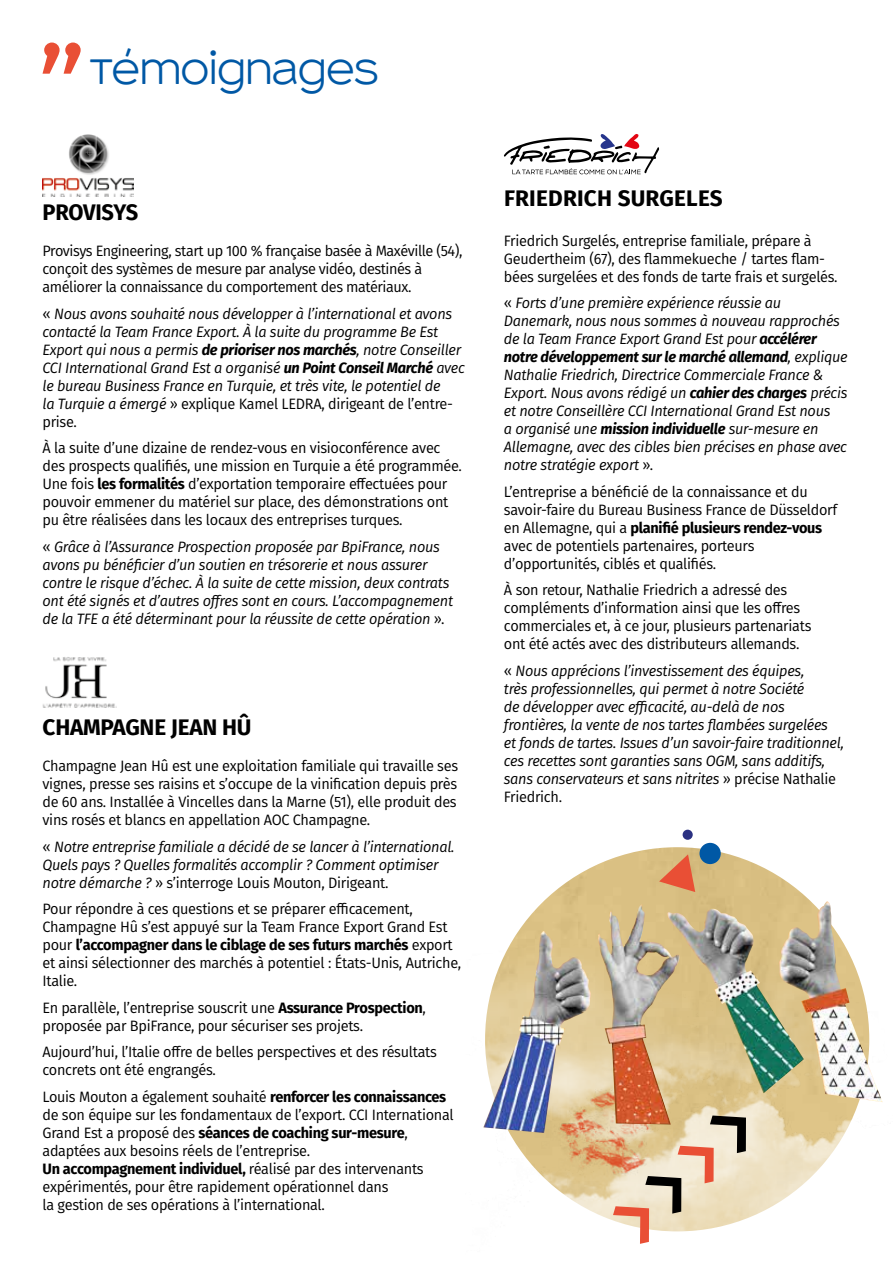
<style>
.page{position:relative;width:893px;height:1263px;background:#fff}
.page>*{position:absolute;margin:0;border:0;box-sizing:border-box;transform-origin:0 0}
.t1{font:300 45px "Affect";letter-spacing:-.01em;color:#0058a5}
.t2{font:700 22.5px "Fira Sans";letter-spacing:-.01em;color:#000}
.t3{font:700 22.5px "Fira Sans";letter-spacing:.01em;color:#000}
.t4{font:15px/18px "Fira Sans";letter-spacing:-.02em;color:#000}
.t5{font:italic 15px/18px "Fira Sans";letter-spacing:-.02em;color:#000}
.s1{font-style:normal}
.s2{font-weight:700}
</style>
<div class="page">
<div style="left:485px;top:847px;width:384px;height:384px;background:#dac083;border-radius:192px"></div>
<img style="left:483px;top:933px;width:400px;height:288px">
<img style="left:543px;top:1064px;width:130px;height:131px">
<svg style="left:43px;top:43px;width:38px;height:31px"></svg>
<img style="left:43px;top:134px;width:90px;height:62px">
<img style="left:43px;top:657px;width:74px;height:51px">
<svg style="left:504px;top:134px;width:155px;height:40px"></svg>
<img style="left:598px;top:901px;width:284px;height:201px">
<svg style="left:613px;top:1115px;width:133px;height:129px;background:#dec5ac"></svg>
<svg style="left:659px;top:854px;width:36px;height:38px"></svg>
<div style="left:699px;top:843px;width:22px;height:21px;background:#0058a5;border-radius:50%"></div>
<div style="left:683px;top:830px;width:10px;height:10px;background:#2b3182;border-radius:50%"></div>
<h1 class="t1" style="left:90px;top:40px;width:291px">Témoignages</h1>
<h2 class="t2" style="left:43px;top:193px;width:97px">PROVISYS</h2>
<p class="t4" style="left:43px;top:242px;width:421px">Provisys Engineering, start up 100 % française basée à Maxéville (54), conçoit des systèmes de mesure par analyse vidéo, destinés à améliorer la connaissance du comportement des matériaux.</p>
<p class="t5" style="left:43px;top:304px;width:424px"><span class="s1">«</span> Nous avons souhaité nous développer à l’international et avons contacté la Team France Export. À la suite du programme Be Est Export qui nous a permis <span class="s2">de prioriser nos marchés</span>, notre Conseiller CCI International Grand Est a organisé <span class="s2">un Point Conseil Marché</span> avec le bureau Business France en Turquie, et très vite, le potentiel de<br>la Turquie a émergé <span class="s1">» explique Kamel LEDRA, dirigeant de l’entre&shy;prise.</span></p>
<p class="t4" style="left:43px;top:439px;width:421px">À la suite d’une dizaine de rendez-vous en visioconférence avec des prospects qualifiés, une mission en Turquie a été programmée.<br>Une fois <span class="s2">les formalités</span> d’exportation temporaire effectuées pour pouvoir emmener du matériel sur place, des démonstrations ont pu être réalisées dans les locaux des entreprises turques.</p>
<p class="t5" style="left:43px;top:537px;width:412px"><span class="s1">«</span> Grâce à l’Assurance Prospection proposée par BpiFrance, nous avons pu bénéficier d’un soutien en trésorerie et nous assurer contre le risque d’échec. À la suite de cette mission, deux contrats ont été signés et d’autres offres sont en cours. L’accompagnement de la TFE a été déterminant pour la réussite de cette opération <span class="s1">».</span></p>
<h2 class="t2" style="left:43px;top:708px;width:210px">CHAMPAGNE JEAN HÛ</h2>
<p class="t4" style="left:43px;top:757px;width:417px;text-align:justify">Champagne Jean Hû est une exploitation familiale qui travaille ses vignes, presse ses raisins et s’occupe de la vinification depuis près de 60 ans. Installée à Vincelles dans la Marne (51), elle produit des vins rosés et blancs en appellation AOC Champagne.</p>
<p class="t5" style="left:43px;top:837px;width:414px"><span class="s1">«</span> Notre entreprise familiale a décidé de se lancer à l’international.<br>Quels pays ? Quelles formalités accomplir ? Comment optimiser notre démarche ? <span class="s1">» s’interroge Louis Mouton, Dirigeant.</span></p>
<p class="t4" style="left:43px;top:900px;width:420px">Pour répondre à ces questions et se préparer efficacement, Champagne Hû s’est appuyé sur la Team France Export Grand Est pour <span class="s2">l’accompagner dans le ciblage de ses futurs marchés</span> export et ainsi sélectionner des marchés à potentiel : États-Unis, Autriche, Italie.</p>
<p class="t4" style="left:43px;top:998px;width:385px">En parallèle, l’entreprise souscrit une <span class="s2">Assurance Prospection</span>, proposée par BpiFrance, pour sécuriser ses projets.</p>
<p class="t4" style="left:43px;top:1043px;width:396px">Aujourd’hui, l’Italie offre de belles perspectives et des résultats concrets ont été engrangés.</p>
<p class="t4" style="left:43px;top:1087px;width:413px">Louis Mouton a également souhaité <span class="s2">renforcer les connaissances </span>de son équipe sur les fondamentaux de l’export. CCI International Grand Est a proposé des <span class="s2">séances de coaching sur-mesure</span>, adaptées aux besoins réels de l’entreprise.<br><span class="s2">Un accompagnement individuel,</span> réalisé par des intervenants expérimentés, pour être rapidement opérationnel dans<br>la gestion de ses opérations à l’international.</p>
<h2 class="t3" style="left:504px;top:179px;width:220px">FRIEDRICH SURGELES</h2>
<p class="t4" style="left:504px;top:231px;width:335px">Friedrich Surgelés, entreprise familiale, prépare à<br>Geudertheim (67), des flammekueche / tartes flam&shy;bées surgelées et des fonds de tarte frais et surgelés.</p>
<p class="t5" style="left:504px;top:294px;width:345px"><span class="s1">«</span> Forts d’une première expérience réussie au Danemark, nous nous sommes à nouveau rapprochés de la Team France Export Grand Est pour <span class="s2">accélérer notre développement sur le marché allemand</span>, explique Nathalie Friedrich, Directrice Commerciale France &amp; Export. Nous avons rédigé un <span class="s2">cahier des charges</span> précis et notre Conseillère CCI International Grand Est nous<br>a organisé une <span class="s2">mission individuelle</span> sur-mesure en Allemagne, avec des cibles bien précises en phase avec notre stratégie export <span class="s1">».</span></p>
<p class="t4" style="left:504px;top:482px;width:335px">L’entreprise a bénéficié de la connaissance et du savoir-faire du Bureau Business France de Düsseldorf en Allemagne, qui a <span class="s2">planifié plusieurs rendez-vous </span>avec de potentiels partenaires, porteurs d’opportunités, ciblés et qualifiés.</p>
<p class="t4" style="left:504px;top:581px;width:309px">À son retour, Nathalie Friedrich a adressé des compléments d’information ainsi que les offres commerciales et, à ce jour, plusieurs partenariats ont été actés avec des distributeurs allemands.</p>
<p class="t5" style="left:504px;top:661px;width:342px"><span class="s1">«</span> Nous apprécions l’investissement des équipes,<br>très professionnelles, qui permet à notre Société<br>de développer avec efficacité, au-delà de nos frontières, la vente de nos tartes flambées surgelées<br>et fonds de tartes. Issues d’un savoir-faire traditionnel, ces recettes sont garanties sans OGM, sans additifs, sans conservateurs et sans nitrites <span class="s1">» précise Nathalie Friedrich.</span></p>
</div>
